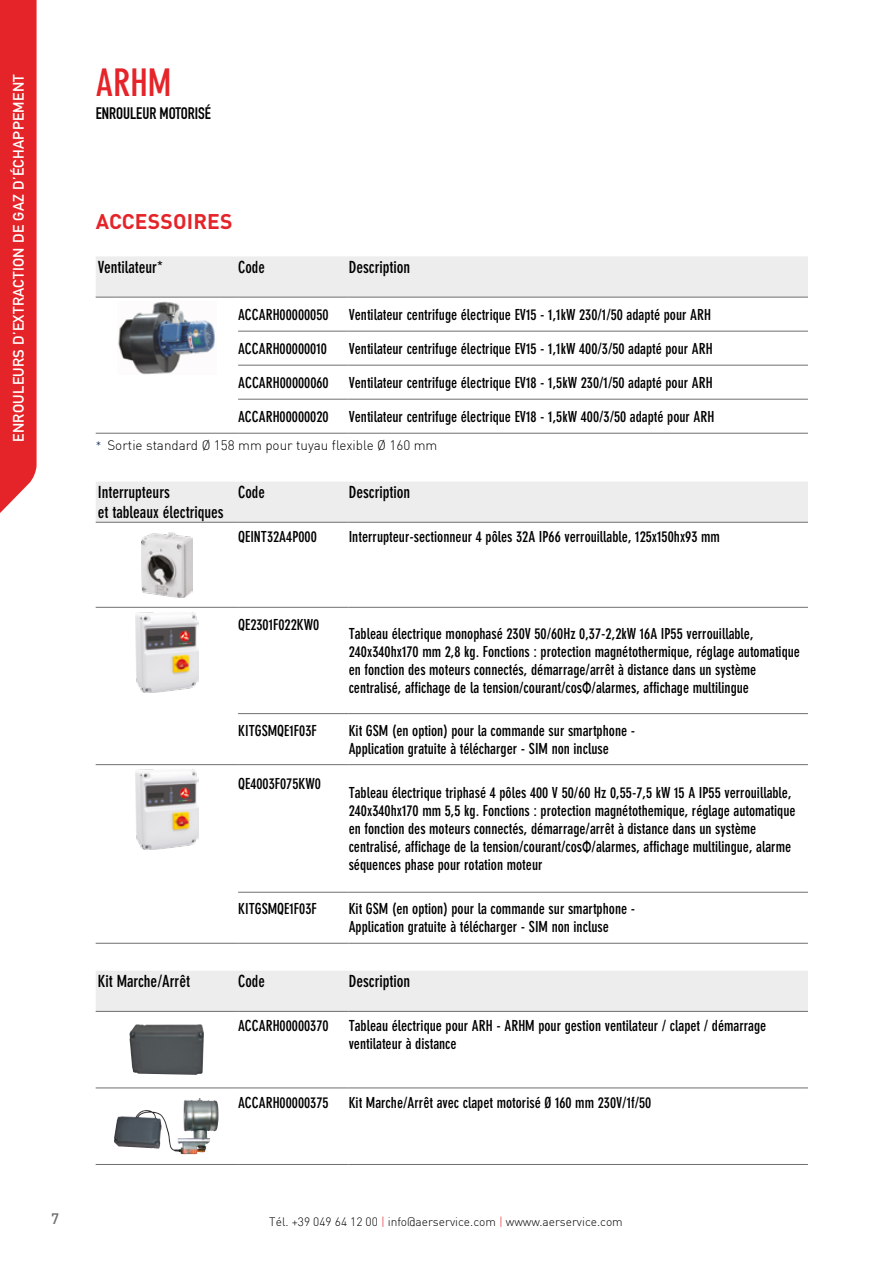
<style>
.page{position:relative;width:893px;height:1263px;background:#fff}
.page>*{position:absolute;margin:0;border:0;box-sizing:border-box;transform-origin:0 0}
.t1{font:700 condensed 37.5px "DIN Neuzeit Grotesk";color:#e52429}
.t2{font:700 21px "DIN Pro";letter-spacing:.01em;color:#e52429}
.t3{font:700 condensed 16.5px/19.8px "DIN Neuzeit Grotesk";color:#000}
.t4{font:16.5px "DIN Engschrift Alternate";color:#000}
.t5{font:700 condensed 16.5px "DIN Neuzeit Grotesk";color:#000;scale:.96 1}
.t6{font:700 condensed 15px/18px "DIN Neuzeit Grotesk";color:#000}
.t7{font:15px "DIN Mittelschrift";letter-spacing:.02em;color:#fff}
.t8{font:500 15px "DIN Pro";color:#706f6f}
.t9{font:300 13.5px "DIN";color:#000}
.t10{font:300 12px "DIN";color:#000}
.s1{font-size:12px;color:#0b2559}
.s2{font-family:"Avenir Next";font-weight:600;font-stretch:normal}
.s3{color:#e52429}
</style>
<div class="page">
<div style="left:0;top:0;width:37px;height:513px;background:#e52429"></div>
<div style="left:96px;top:256px;width:712px;height:41px;background:#ededed"></div>
<hr style="left:96px;top:297px;width:142px;height:1px;background:#706f6f">
<hr style="left:96px;top:433px;width:142px;height:1px;background:#706f6f">
<hr style="left:238px;top:297px;width:111px;height:1px;background:#706f6f">
<hr style="left:349px;top:297px;width:459px;height:1px;background:#706f6f">
<hr style="left:238px;top:331px;width:111px;height:1px;background:#706f6f">
<hr style="left:349px;top:331px;width:459px;height:1px;background:#706f6f">
<hr style="left:238px;top:365px;width:111px;height:1px;background:#706f6f">
<hr style="left:349px;top:365px;width:459px;height:1px;background:#706f6f">
<hr style="left:238px;top:399px;width:111px;height:1px;background:#706f6f">
<hr style="left:349px;top:399px;width:459px;height:1px;background:#706f6f">
<hr style="left:238px;top:433px;width:111px;height:1px;background:#706f6f">
<hr style="left:349px;top:433px;width:459px;height:1px;background:#706f6f">
<img style="left:118px;top:301px;width:97px;height:74px">
<div style="left:96px;top:482px;width:712px;height:40px;background:#ededed"></div>
<hr style="left:96px;top:522px;width:142px;height:1px;background:#706f6f">
<hr style="left:238px;top:522px;width:111px;height:1px;background:#706f6f">
<hr style="left:349px;top:522px;width:459px;height:1px;background:#706f6f">
<hr style="left:96px;top:607px;width:142px;height:1px;background:#706f6f">
<hr style="left:238px;top:607px;width:111px;height:1px;background:#706f6f">
<hr style="left:349px;top:607px;width:459px;height:1px;background:#706f6f">
<hr style="left:238px;top:713px;width:111px;height:1px;background:#706f6f">
<hr style="left:349px;top:713px;width:459px;height:1px;background:#706f6f">
<hr style="left:96px;top:764px;width:142px;height:1px;background:#706f6f">
<hr style="left:96px;top:943px;width:142px;height:1px;background:#706f6f">
<hr style="left:238px;top:764px;width:111px;height:1px;background:#706f6f">
<hr style="left:349px;top:764px;width:459px;height:1px;background:#706f6f">
<hr style="left:238px;top:892px;width:111px;height:1px;background:#706f6f">
<hr style="left:349px;top:892px;width:459px;height:1px;background:#706f6f">
<hr style="left:238px;top:943px;width:111px;height:1px;background:#706f6f">
<hr style="left:349px;top:943px;width:459px;height:1px;background:#706f6f">
<img style="left:141px;top:532px;width:52px;height:65px">
<img style="left:136px;top:612px;width:62px;height:80px">
<img style="left:136px;top:769px;width:62px;height:81px">
<div style="left:96px;top:971px;width:712px;height:40px;background:#ededed"></div>
<hr style="left:96px;top:1011px;width:142px;height:1px;background:#706f6f">
<hr style="left:238px;top:1011px;width:111px;height:1px;background:#706f6f">
<hr style="left:349px;top:1011px;width:459px;height:1px;background:#706f6f">
<hr style="left:96px;top:1088px;width:142px;height:1px;background:#706f6f">
<hr style="left:238px;top:1088px;width:111px;height:1px;background:#706f6f">
<hr style="left:349px;top:1088px;width:459px;height:1px;background:#706f6f">
<hr style="left:96px;top:1164px;width:142px;height:1px;background:#706f6f">
<hr style="left:238px;top:1164px;width:111px;height:1px;background:#706f6f">
<hr style="left:349px;top:1164px;width:459px;height:1px;background:#706f6f">
<img style="left:129px;top:1024px;width:75px;height:51px">
<img style="left:170px;top:1099px;width:29px;height:50px">
<p class="t7" style="left:10px;top:442px;width:369px;rotate:-90deg">ENROULEURS D’EXTRACTION DE GAZ D’ÉCHAPPEMENT</p>
<h1 class="t1" style="left:96px;top:61px;width:77px">ARHM</h1>
<p class="t4" style="left:96px;top:103px;width:117px">ENROULEUR MOTORISÉ</p>
<h2 class="t2" style="left:96px;top:207px;width:138px">ACCESSOIRES</h2>
<p class="t3" style="left:98px;top:257px;width:67px">Ventilateur*</p>
<p class="t5" style="left:238px;top:258px;width:29px">Code</p>
<p class="t3" style="left:349px;top:257px;width:63px">Description</p>
<p class="t6" style="left:238px;top:306px;width:92px">ACCARH00000050</p>
<p class="t6" style="left:349px;top:306px;width:364px">Ventilateur centrifuge électrique EV15 - 1,1kW 230/1/50 adapté pour ARH</p>
<p class="t6" style="left:238px;top:340px;width:90px">ACCARH00000010</p>
<p class="t6" style="left:349px;top:340px;width:366px">Ventilateur centrifuge électrique EV15 - 1,1kW 400/3/50 adapté pour ARH</p>
<p class="t6" style="left:238px;top:374px;width:92px">ACCARH00000060</p>
<p class="t6" style="left:349px;top:374px;width:366px">Ventilateur centrifuge électrique EV18 - 1,5kW 230/1/50 adapté pour ARH</p>
<p class="t6" style="left:238px;top:408px;width:92px">ACCARH00000020</p>
<p class="t6" style="left:349px;top:408px;width:367px">Ventilateur centrifuge électrique EV18 - 1,5kW 400/3/50 adapté pour ARH</p>
<p class="t9" style="left:96px;top:437px;width:343px"><span class="s1">*</span> Sortie standard Ø 158 mm pour tuyau flexible Ø 160 mm</p>
<p class="t3" style="left:98px;top:483px;width:127px">Interrupteurs<br>et tableaux électriques</p>
<p class="t5" style="left:238px;top:483px;width:29px">Code</p>
<p class="t3" style="left:349px;top:483px;width:63px">Description</p>
<p class="t6" style="left:238px;top:528px;width:80px">QEINT32A4P000</p>
<p class="t6" style="left:349px;top:528px;width:373px">Interrupteur-sectionneur 4 pôles 32A IP66 verrouillable, 125x150hx93 mm</p>
<p class="t6" style="left:238px;top:616px;width:83px">QE2301F022KW0</p>
<p class="t6" style="left:349px;top:625px;width:453px">Tableau électrique monophasé 230V 50/60Hz 0,37-2,2kW 16A IP55 verrouillable, 240x340hx170 mm 2,8 kg. Fonctions : protection magnétothermique, réglage automatique en fonction des moteurs connectés, démarrage/arrêt à distance dans un système centralisé, affichage de la tension/courant/cos<span class="s2">Φ</span>/alarmes, affichage multilingue</p>
<p class="t6" style="left:238px;top:722px;width:80px">KITGSMQE1F03F</p>
<p class="t6" style="left:349px;top:722px;width:288px">Kit GSM (en option) pour la commande sur smartphone -<br>Application gratuite à télécharger - SIM non incluse</p>
<p class="t6" style="left:238px;top:775px;width:84px">QE4003F075KW0</p>
<p class="t6" style="left:349px;top:784px;width:448px">Tableau électrique triphasé 4 pôles 400 V 50/60 Hz 0,55-7,5 kW 15 A IP55 verrouillable, 240x340hx170 mm 5,5 kg. Fonctions : protection magnétothemique, réglage automatique en fonction des moteurs connectés, démarrage/arrêt à distance dans un système centralisé, affichage de la tension/courant/cos<span class="s2">Φ</span>/alarmes, affichage multilingue, alarme séquences phase pour rotation moteur</p>
<p class="t6" style="left:238px;top:900px;width:80px">KITGSMQE1F03F</p>
<p class="t6" style="left:349px;top:900px;width:288px">Kit GSM (en option) pour la commande sur smartphone -<br>Application gratuite à télécharger - SIM non incluse</p>
<p class="t3" style="left:98px;top:972px;width:94px">Kit Marche/Arrêt</p>
<p class="t5" style="left:238px;top:972px;width:29px">Code</p>
<p class="t3" style="left:349px;top:972px;width:63px">Description</p>
<p class="t6" style="left:238px;top:1017px;width:92px">ACCARH00000370</p>
<p class="t6" style="left:349px;top:1017px;width:419px">Tableau électrique pour ARH - ARHM pour gestion ventilateur / clapet / démarrage ventilateur à distance</p>
<p class="t6" style="left:238px;top:1093px;width:92px">ACCARH00000375</p>
<p class="t6" style="left:349px;top:1093px;width:304px">Kit Marche/Arrêt avec clapet motorisé Ø 160 mm 230V/1f/50</p>
<p class="t8" style="left:51px;top:1209px;width:9px">7</p>
<p class="t8" style="left:51px;top:1210px;width:9px">8</p>
<p class="t10" style="left:269px;top:1214px;width:355px">Tél. +39 049 64 12 00 <span class="s3">|</span> info@aerservice.com <span class="s3">|</span> wwww.aerservice.com</p>
</div>
